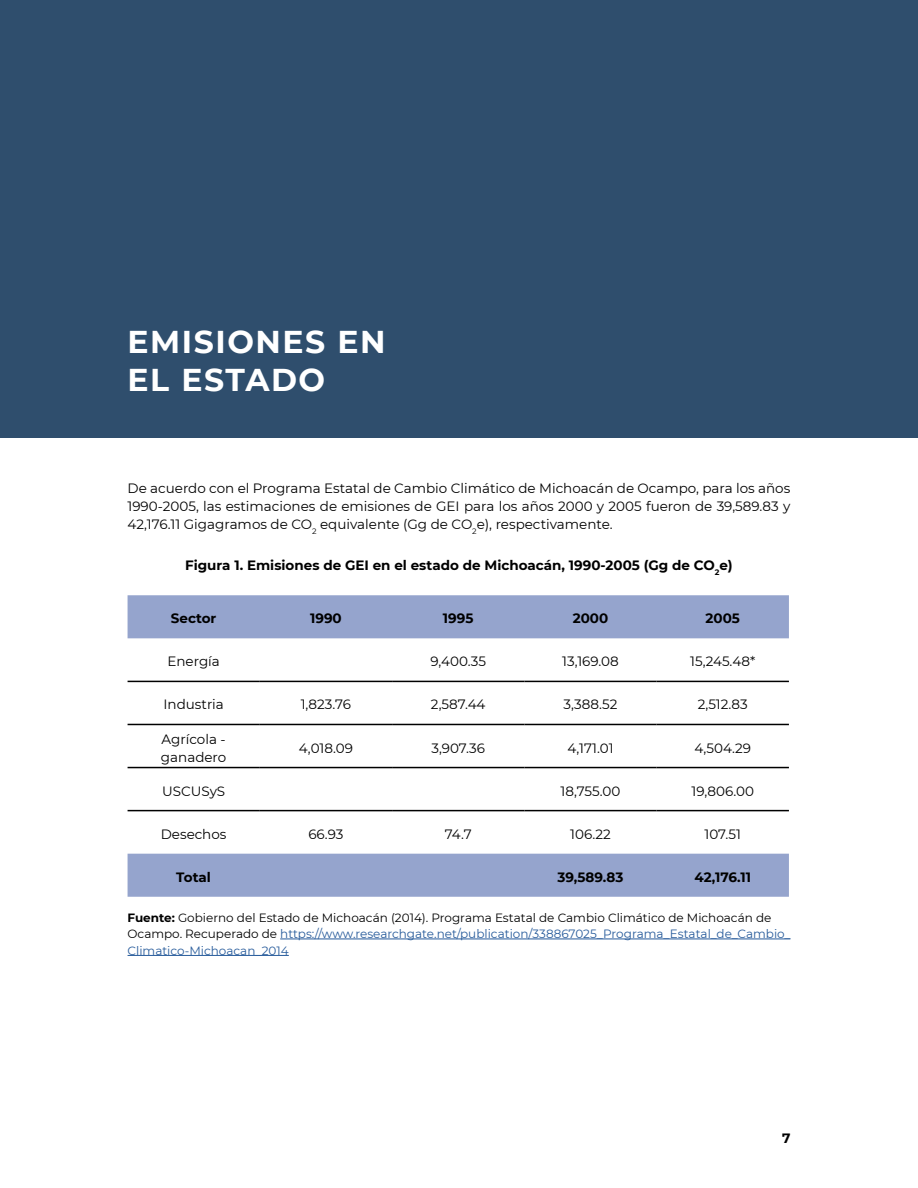
<style>
.page{position:relative;width:918px;height:1188px;background:#fff}
.page>*{position:absolute;margin:0;border:0;box-sizing:border-box;transform-origin:0 0}
.t1{font:700 31.5px/37.8px "Montserrat";letter-spacing:.05em;color:#fff}
.t2{font:13.5px/18px "Montserrat";color:#000;text-align:justify}
.t3{font:700 13.5px "Montserrat";color:#000}
.t4{font:12px/16.5px "Montserrat";color:#275b9b}
.s1{font-weight:700;color:#000}
.s2{color:#000}
</style>
<div class="page">
<div style="left:0;top:0;width:918px;height:438px;background:#2f4e6d"></div>
<svg style="left:128px;top:595px;width:661px;height:302px"></svg>
<hr style="left:128px;top:681px;width:132px;height:1px;background:#000">
<hr style="left:260px;top:681px;width:132px;height:1px;background:#000">
<hr style="left:392px;top:681px;width:132px;height:1px;background:#000">
<hr style="left:524px;top:681px;width:133px;height:1px;background:#000">
<hr style="left:657px;top:681px;width:132px;height:1px;background:#000">
<hr style="left:128px;top:724px;width:132px;height:1px;background:#000">
<hr style="left:260px;top:724px;width:132px;height:1px;background:#000">
<hr style="left:392px;top:724px;width:132px;height:1px;background:#000">
<hr style="left:524px;top:724px;width:133px;height:1px;background:#000">
<hr style="left:657px;top:724px;width:132px;height:1px;background:#000">
<hr style="left:128px;top:767px;width:132px;height:1px;background:#000">
<hr style="left:260px;top:767px;width:132px;height:1px;background:#000">
<hr style="left:392px;top:767px;width:132px;height:1px;background:#000">
<hr style="left:524px;top:767px;width:133px;height:1px;background:#000">
<hr style="left:657px;top:767px;width:132px;height:1px;background:#000">
<hr style="left:128px;top:810px;width:132px;height:1px;background:#000">
<hr style="left:260px;top:810px;width:132px;height:1px;background:#000">
<hr style="left:392px;top:810px;width:132px;height:1px;background:#000">
<hr style="left:524px;top:810px;width:133px;height:1px;background:#000">
<hr style="left:657px;top:810px;width:132px;height:1px;background:#000">
<hr style="left:280px;top:939px;width:510px;height:1px;background:#275b9b">
<hr style="left:128px;top:955px;width:161px;height:1px;background:#275b9b">
<h1 class="t1" style="left:128px;top:322px;width:260px">EMISIONES EN<br>EL ESTADO</h1>
<p class="t2" style="left:128px;top:479px;width:664px">De acuerdo con el Programa Estatal de Cambio Climático de Michoacán de Ocampo, para los años 1990-2005, las estimaciones de emisiones de GEI para los años 2000 y 2005 fueron de 39,589.83 y 42,176.11 Gigagramos de CO<sub>2</sub> equivalente (Gg de CO<sub>2</sub>e), respectivamente.</p>
<p class="t3" style="left:185px;top:556px;width:549px">Figura 1. Emisiones de GEI en el estado de Michoacán, 1990-2005 (Gg de CO<sub>2</sub>e)</p>
<p class="t3" style="left:171px;top:609px;width:47px">Sector</p>
<p class="t3" style="left:310px;top:609px;width:33px">1990</p>
<p class="t3" style="left:443px;top:609px;width:32px">1995</p>
<p class="t3" style="left:573px;top:609px;width:37px">2000</p>
<p class="t3" style="left:706px;top:609px;width:36px">2005</p>
<p class="t2" style="left:167px;top:652px;width:54px">Energía</p>
<p class="t2" style="left:430px;top:652px;width:57px">9,400.35</p>
<p class="t2" style="left:562px;top:652px;width:58px">13,169.08</p>
<p class="t2" style="left:690px;top:652px;width:67px">15,245.48*</p>
<p class="t2" style="left:163px;top:695px;width:62px">Industria</p>
<p class="t2" style="left:301px;top:695px;width:52px">1,823.76</p>
<p class="t2" style="left:431px;top:695px;width:56px">2,587.44</p>
<p class="t2" style="left:564px;top:695px;width:55px">3,388.52</p>
<p class="t2" style="left:698px;top:695px;width:52px">2,512.83</p>
<p class="t2" style="left:161px;top:729px;width:67px">Agrícola - ganadero</p>
<p class="t2" style="left:299px;top:738px;width:56px">4,018.09</p>
<p class="t2" style="left:431px;top:738px;width:55px">3,907.36</p>
<p class="t2" style="left:567px;top:738px;width:48px">4,171.01</p>
<p class="t2" style="left:694px;top:738px;width:58px">4,504.29</p>
<p class="t2" style="left:162px;top:781px;width:65px">USCUSyS</p>
<p class="t2" style="left:561px;top:781px;width:61px">18,755.00</p>
<p class="t2" style="left:692px;top:781px;width:64px">19,806.00</p>
<p class="t2" style="left:161px;top:824px;width:67px">Desechos</p>
<p class="t2" style="left:308px;top:824px;width:37px">66.93</p>
<p class="t2" style="left:445px;top:824px;width:28px">74.7</p>
<p class="t2" style="left:570px;top:824px;width:42px">106.22</p>
<p class="t2" style="left:705px;top:824px;width:38px">107.51</p>
<p class="t3" style="left:176px;top:867px;width:36px">Total</p>
<p class="t3" style="left:558px;top:867px;width:67px">39,589.83</p>
<p class="t3" style="left:694px;top:867px;width:58px">42,176.11</p>
<p class="t4" style="left:128px;top:909px;width:664px"><span class="s1">Fuente:</span> <span class="s2">Gobierno del Estado de Michoacán (2014). Programa Estatal de Cambio Climático de Michoacán de<br>Ocampo. Recuperado de</span> https://www.researchgate.net/publication/338867025_Programa_Estatal_de_Cambio_<br>Climatico-Michoacan_2014</p>
<p class="t3" style="left:782px;top:1129px;width:10px">7</p>
</div>
